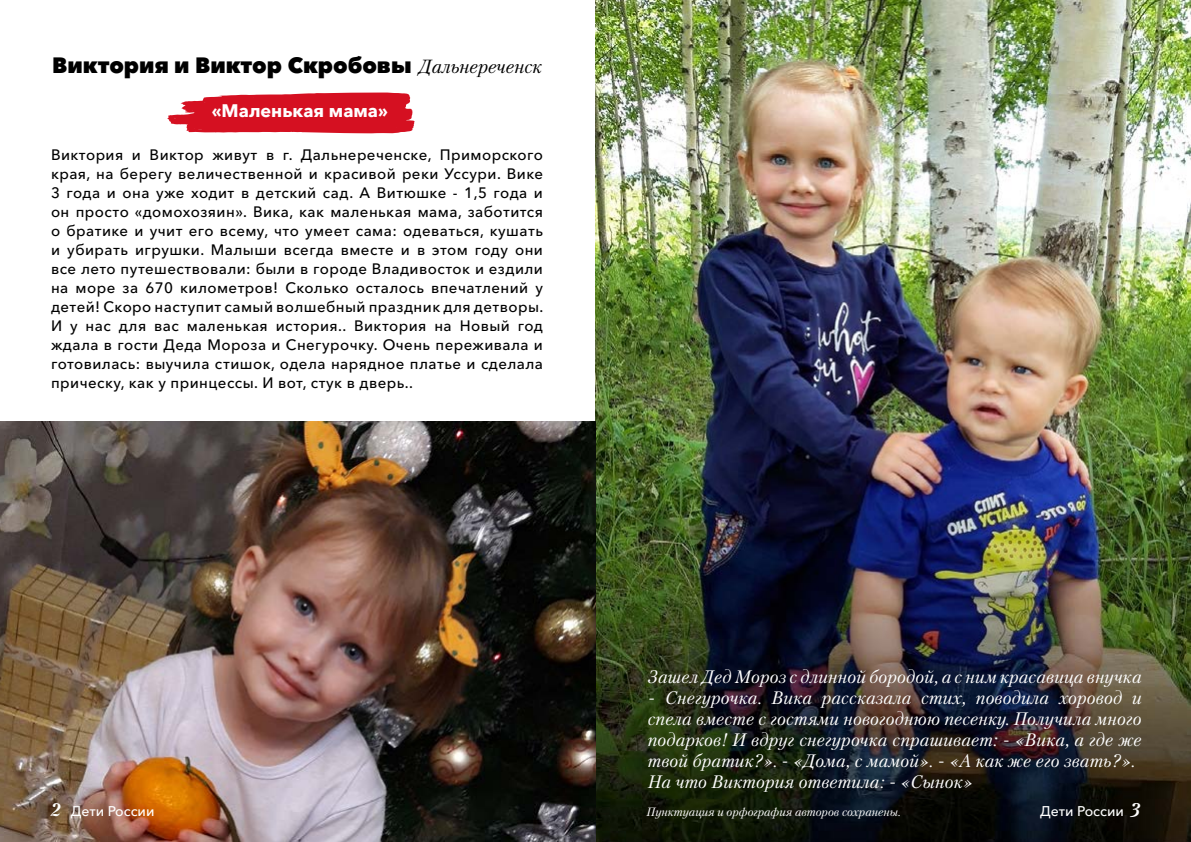
<style>
.page{position:relative;width:1191px;height:842px;background:#fff}
.page>*{position:absolute;margin:0;border:0;box-sizing:border-box;transform-origin:0 0}
.t1{font:800 22px "Avenir Next Cyr";color:#000}
.t2{font:italic 18px/21px "Petersburg C";letter-spacing:.01em;color:#fff}
.t3{font:700 18px "Avenir Next Cyr";color:#fff}
.t4{font:500 15px/19px "Avenir Next Cyr";letter-spacing:.03em;color:#000;text-align:justify}
.t5{font:500 14px "Avenir Next Cyr";color:#fff}
.t6{font:italic 12px "Petersburg C";color:#fff}
.s1{font-family:"Petersburg C";font-weight:400;font-style:italic;font-size:19px}
.s2{font-family:"Petersburg C";font-weight:700;font-style:italic;font-size:18px}
</style>
<div class="page">
<img style="left:595px;top:0;width:596px;height:842px">
<img style="left:0;top:421px;width:595px;height:421px">
<svg style="left:167px;top:92px;width:248px;height:42px;background:#db3745"></svg>
<h1 class="t1" style="left:52px;top:52px;width:491px">Виктория и Виктор Скробовы <span class="s1">Дальнереченск</span></h1>
<p class="t3" style="left:212px;top:99px;width:177px">«Маленькая мама»</p>
<p class="t4" style="left:51px;top:145px;width:494px">Виктория и Виктор живут в г. Дальнереченске, Приморского края, на берегу величественной и красивой реки Уссури. Вике 3 года и она уже ходит в детский сад. А Витюшке - 1,5 года и он просто «домохозяин». Вика, как маленькая мама, заботится о братике и учит его всему, что умеет сама: одеваться, кушать и убирать игрушки. Малыши всегда вместе и в этом году они все лето путешествовали: были в городе Владивосток и ездили на море за 670 километров! Сколько осталось впечатлений у детей! Скоро наступит самый волшебный праздник для детворы.<br>И у нас для вас маленькая история.. Виктория на Новый год ждала в гости Деда Мороза и Снегурочку. Очень переживала и готовилась: выучила стишок, одела нарядное платье и сделала прическу, как у принцессы. И вот, стук в дверь..</p>
<p class="t2" style="left:647px;top:666px;width:495px">Зашел Дед Мороз с длинной бородой, а с ним красавица внучка</p>
<p class="t2" style="left:647px;top:687px;width:495px">- Снегурочка. Вика рассказала стих, поводила хоровод и спела вместе с гостями новогоднюю песенку. Получила много подарков! И вдруг снегурочка спрашивает: - «Вика, а где же твой братик?». - «Дома, с мамой». - «А как же его звать?».<br>На что Виктория ответила: - «Сынок»</p>
<p class="t5" style="left:51px;top:803px;width:105px"><span class="s2">2</span> Дети России</p>
<p class="t5" style="left:1040px;top:803px;width:102px">Дети России <span class="s2">3</span></p>
<p class="t6" style="left:646px;top:805px;width:256px">Пунктуация и орфография авторов сохранены.</p>
</div>
